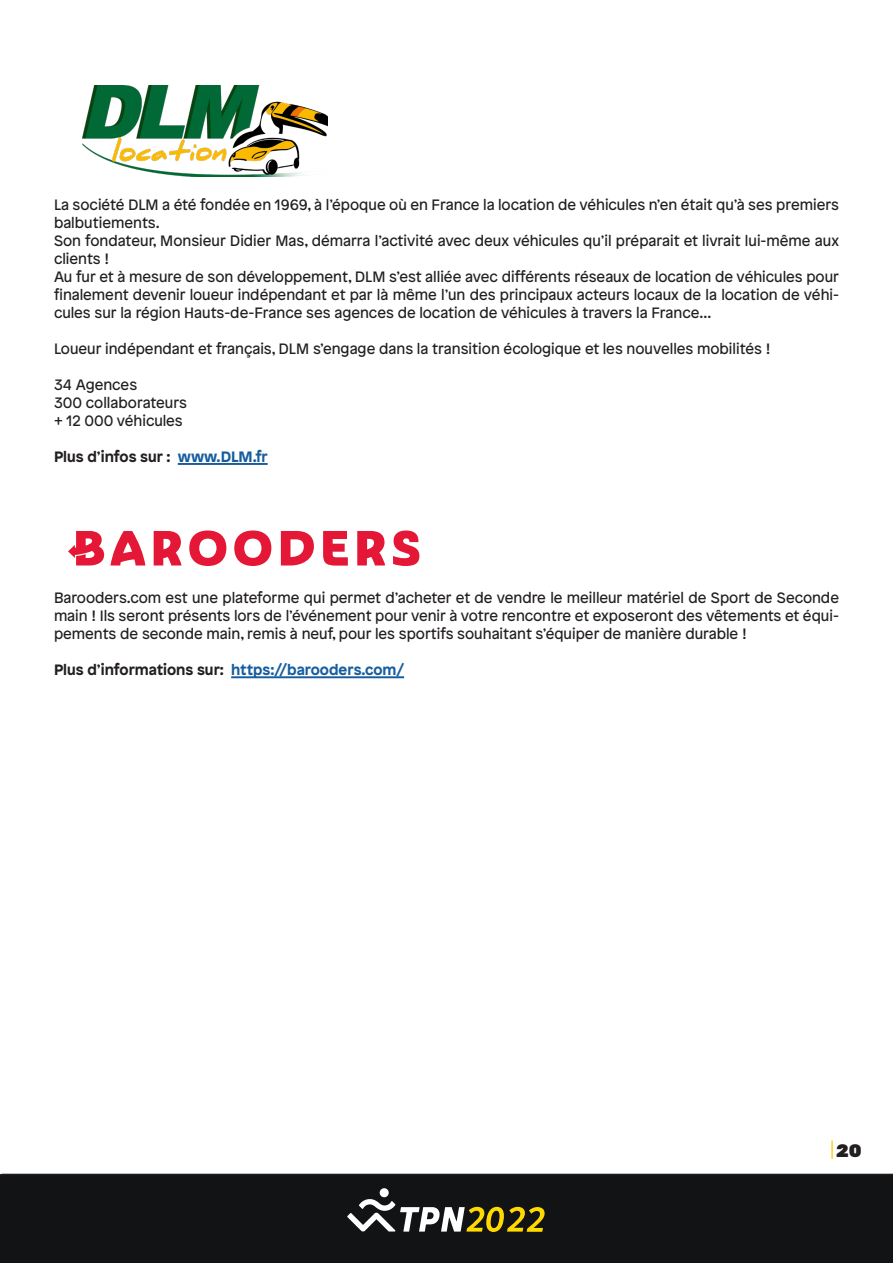
<style>
.page{position:relative;width:893px;height:1263px;background:#fff}
.page>*{position:absolute;margin:0;border:0;box-sizing:border-box;transform-origin:0 0}
.t1{font:900 18px "Rubik";color:#231f20}
.t2{font:15px/18px "Patron";color:#231f20}
.t3{font:700 15px "Patron";color:#231f20}
.s1{color:#175d9e}
</style>
<div class="page">
<div style="left:0;top:1174px;width:893px;height:89px;background:#111314"></div>
<div style="left:380px;top:1188px;width:9px;height:9px;background:#fff;border-radius:50%"></div>
<svg style="left:347px;top:1198px;width:198px;height:34px"></svg>
<svg style="left:831px;top:1140px;width:2px;height:19px"></svg>
<svg style="left:110px;top:531px;width:35px;height:34px"></svg>
<svg style="left:154px;top:531px;width:28px;height:34px"></svg>
<svg style="left:189px;top:530px;width:37px;height:36px"></svg>
<svg style="left:234px;top:530px;width:37px;height:36px"></svg>
<svg style="left:281px;top:531px;width:33px;height:34px"></svg>
<svg style="left:323px;top:531px;width:25px;height:35px"></svg>
<svg style="left:357px;top:531px;width:28px;height:34px"></svg>
<svg style="left:393px;top:530px;width:26px;height:36px"></svg>
<svg style="left:68px;top:531px;width:36px;height:34px"></svg>
<hr style="left:178px;top:463px;width:90px;height:2px;background:#175d9e">
<img style="left:82px;top:85px;width:245px;height:91px">
<hr style="left:231px;top:676px;width:173px;height:2px;background:#175d9e">
<p class="t2" style="left:54px;top:195px;width:786px">La société DLM a été fondée en 1969, à l’époque où en France la location de véhicules n’en était qu’à ses premiers balbutiements.</p>
<p class="t2" style="left:54px;top:231px;width:786px">Son fondateur, Monsieur Didier Mas, démarra l’activité avec deux véhicules qu’il préparait et livrait lui-même aux clients !</p>
<p class="t2" style="left:54px;top:267px;width:786px;text-align:justify">Au fur et à mesure de son développement, DLM s’est alliée avec différents réseaux de location de véhicules pour finalement devenir loueur indépendant et par là même l’un des principaux acteurs locaux de la location de véhi&shy;cules sur la région Hauts-de-France ses agences de location de véhicules à travers la France...</p>
<p class="t2" style="left:54px;top:339px;width:718px">Loueur indépendant et français, DLM s’engage dans la transition écologique et les nouvelles mobilités !</p>
<p class="t2" style="left:54px;top:375px;width:85px">34 Agences</p>
<p class="t2" style="left:54px;top:393px;width:135px">300 collaborateurs</p>
<p class="t2" style="left:54px;top:411px;width:130px">+ 12 000 véhicules</p>
<p class="t3" style="left:54px;top:445px;width:215px">Plus d’infos sur : <span class="s1">www.DLM.fr</span></p>
<p class="t2" style="left:54px;top:588px;width:786px;text-align:justify">Barooders.com est une plateforme qui permet d’acheter et de vendre le meilleur matériel de Sport de Seconde main ! Ils seront présents lors de l’événement pour venir à votre rencontre et exposeront des vêtements et équi&shy;pements de seconde main, remis à neuf, pour les sportifs souhaitant s’équiper de manière durable !</p>
<p class="t3" style="left:54px;top:658px;width:352px">Plus d’informations sur: <span class="s1">https://barooders.com/</span></p>
<p class="t1" style="left:836px;top:1140px;width:27px">20</p>
</div>
